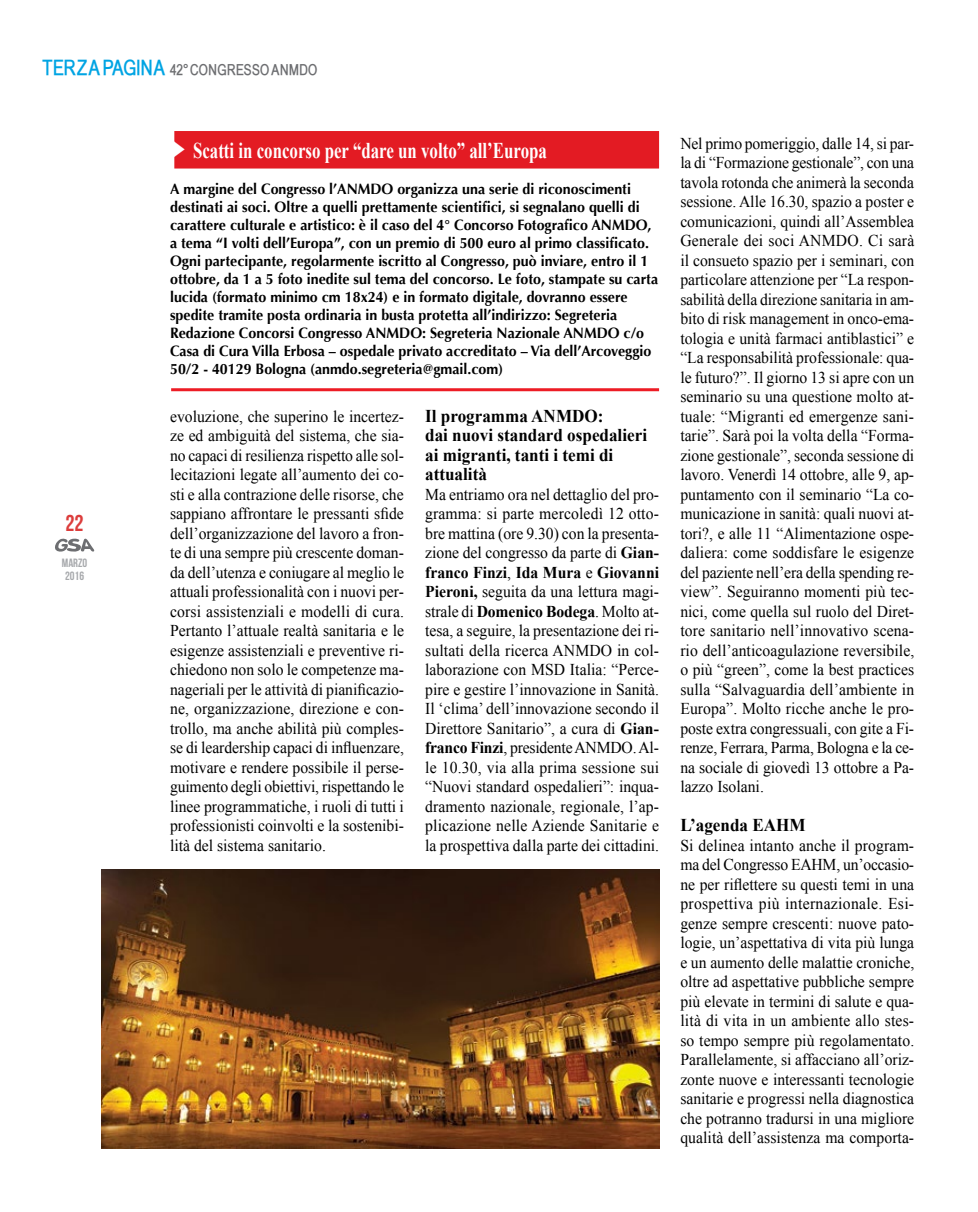
<style>
.page{position:relative;width:978px;height:1212px;background:#fff}
.page>*{position:absolute;margin:0;border:0;box-sizing:border-box;transform-origin:0 0}
.t1{font:22.95px "Bebas Neue";color:#dc3d3c}
.t2{font:700 22.5px "Times New Roman";color:#fff;scale:.75 1}
.t3{font:700 18px/19.5px "Times New Roman";color:#000;scale:.95 1}
.t4{font:16.5px/19.5px "Times New Roman";color:#000;text-align:justify;scale:.95 1}
.t5{font:700 15px/18px "Optima";color:#000;scale:.95 1}
.t6{font:700 15px "Babel Sans";color:#6d6e71}
.t7{font:12px/13.5px "Bebas Neue";color:#a7a9ac}
.s1{font-size:21px;color:#00a4e3}
.s2{font-weight:700}
</style>
<div class="page">
<svg style="left:55px;top:539px;width:39px;height:13px"></svg>
<div style="left:174px;top:131px;width:485px;height:38px;background:#e31b23"></div>
<hr style="left:171px;top:388px;width:488px;height:3px;background:#ed1c25">
<img style="left:102px;top:869px;width:557px;height:279px">
<svg style="left:174px;top:139px;width:1px;height:20px"></svg>
<p class="t6" style="left:43px;top:62px;width:277px"><span class="s1">TERZA PAGINA</span> 42° CONGRESSO ANMDO</p>
<h1 class="t1" style="left:66px;top:510px;width:20px">22</h1>
<p class="t7" style="left:62px;top:556px;width:27px">MARZO<br>2016</p>
<h2 class="t2" style="left:193px;top:135px;width:473px">Scatti in concorso per “dare un volto” all’Europa</h2>
<p class="t5" style="left:170px;top:180px;width:515px">A margine del Congresso l’Anmdo organizza una serie di riconoscimenti destinati ai soci. Oltre a quelli prettamente scientifici, si segnalano quelli di carattere culturale e artistico: è il caso del 4° Concorso Fotografico Anmdo, a tema “I volti dell’Europa”, con un premio di 500 euro al primo classificato.<br>Ogni partecipante, regolarmente iscritto al Congresso, può inviare, entro il 1 ottobre, da 1 a 5 foto inedite sul tema del concorso. Le foto, stampate su carta lucida (formato minimo cm 18x24) e in formato digitale, dovranno essere spedite tramite posta ordinaria in busta protetta all’indirizzo: Segreteria Redazione Concorsi Congresso ANMDO</p>
<p class="t5" style="left:422px;top:324px;width:172px">: Segreteria Nazionale ANMDO</p>
<p class="t5" style="left:170px;top:324px;width:508px;text-indent:454px">c/o<br>Casa di Cura Villa Erbosa – ospedale privato accreditato – Via dell’Arcoveggio<br>50/2 - 40129 Bologna (anmdo.segreteria@gmail.com)</p>
<p class="t4" style="left:170px;top:406px;width:248px">evoluzione, che superino le incertez&shy;ze ed ambiguità del sistema, che sia&shy;no capaci di resilienza rispetto alle sol&shy;lecitazioni legate all’aumento dei co&shy;sti e alla contrazione delle risorse, che sappiano affrontare le pressanti sfide dell’organizzazione del lavoro a fron&shy;te di una sempre più crescente doman&shy;da dell’utenza e coniugare al meglio le attuali professionalità con i nuovi per&shy;corsi assistenziali e modelli di cura.<br>Pertanto l’attuale realtà sanitaria e le esigenze assistenziali e preventive ri&shy;chiedono non solo le competenze ma&shy;nageriali per le attività di pianificazio&shy;ne, organizzazione, direzione e con&shy;trollo, ma anche abilità più comples&shy;se di leardership capaci di influenzare, motivare e rendere possibile il perse&shy;guimento degli obiettivi, rispettando le linee programmatiche, i ruoli di tutti i professionisti coinvolti e la sostenibi&shy;lità del sistema sanitario.</p>
<p class="t3" style="left:425px;top:405px;width:235px">Il programma ANMDO:<br>dai nuovi standard ospedalieri ai migranti, tanti i temi di attualità</p>
<p class="t4" style="left:425px;top:484px;width:248px">Ma entriamo ora nel dettaglio del pro&shy;gramma: si parte mercoledì 12 otto&shy;bre mattina (ore 9.30) con la presenta&shy;zione del congresso da parte di <span class="s2">Gian&shy;franco Finzi</span>, <span class="s2">Ida Mura</span> e <span class="s2">Giovanni Pieroni,</span> seguita da una lettura magi&shy;strale di <span class="s2">Domenico Bodega</span>. Molto at&shy;tesa, a seguire, la presentazione dei ri&shy;sultati della ricerca ANMDO in col&shy;laborazione con MSD Italia: “Perce&shy;pire e gestire l’innovazione in Sanità.<br>Il ‘clima’ dell’innovazione secondo il Direttore Sanitario”, a cura di <span class="s2">Gian&shy;franco Finzi</span>, presidente ANMDO. Al&shy;le 10.30, via alla prima sessione sui “Nuovi standard ospedalieri”: inqua&shy;dramento nazionale, regionale, l’ap&shy;plicazione nelle Aziende Sanitarie e la prospettiva dalla parte dei cittadini.</p>
<p class="t4" style="left:680px;top:133px;width:248px">Nel primo pomeriggio, dalle 14, si par&shy;la di “Formazione gestionale”, con una tavola rotonda che animerà la seconda sessione. Alle 16.30, spazio a poster e comunicazioni, quindi all’Assemblea Generale dei soci ANMDO. Ci sarà il consueto spazio per i seminari, con particolare attenzione per “La respon&shy;sabilità della direzione sanitaria in am&shy;bito di risk management in onco-ema&shy;tologia e unità farmaci antiblastici” e “La responsabilità professionale: qua&shy;le futuro?”. Il giorno 13 si apre con un seminario su una questione molto at&shy;tuale: “Migranti ed emergenze sani&shy;tarie”. Sarà poi la volta della “Forma&shy;zione gestionale”, seconda sessione di lavoro. Venerdì 14 ottobre, alle 9, ap&shy;puntamento con il seminario “La co&shy;municazione in sanità: quali nuovi at&shy;tori?, e alle 11 “Alimentazione ospe&shy;daliera: come soddisfare le esigenze del paziente nell’era della spending re&shy;view”. Seguiranno momenti più tec&shy;nici, come quella sul ruolo del Diret&shy;tore sanitario nell’innovativo scena&shy;rio dell’anticoagulazione reversibile, o più “green”, come la best practices sulla “Salvaguardia dell’ambiente in Europa”. Molto ricche anche le pro&shy;poste extra congressuali, con gite a Fi&shy;renze, Ferrara, Parma, Bologna e la ce&shy;na sociale di giovedì 13 ottobre a Pa&shy;lazzo Isolani.</p>
<p class="t3" style="left:680px;top:815px;width:133px">L’agenda EAHM</p>
<p class="t4" style="left:680px;top:835px;width:248px">Si delinea intanto anche il program&shy;ma del Congresso EAHM, un’occasio&shy;ne per riflettere su questi temi in una prospettiva più internazionale. Esi&shy;genze sempre crescenti: nuove pato&shy;logie, un’aspettativa di vita più lunga e un aumento delle malattie croniche, oltre ad aspettative pubbliche sempre più elevate in termini di salute e qua&shy;lità di vita in un ambiente allo stes&shy;so tempo sempre più regolamentato.<br>Parallelamente, si affacciano all’oriz&shy;zonte nuove e interessanti tecnologie sanitarie e progressi nella diagnostica che potranno tradursi in una migliore qualità dell’assistenza ma comporta-</p>
</div>
